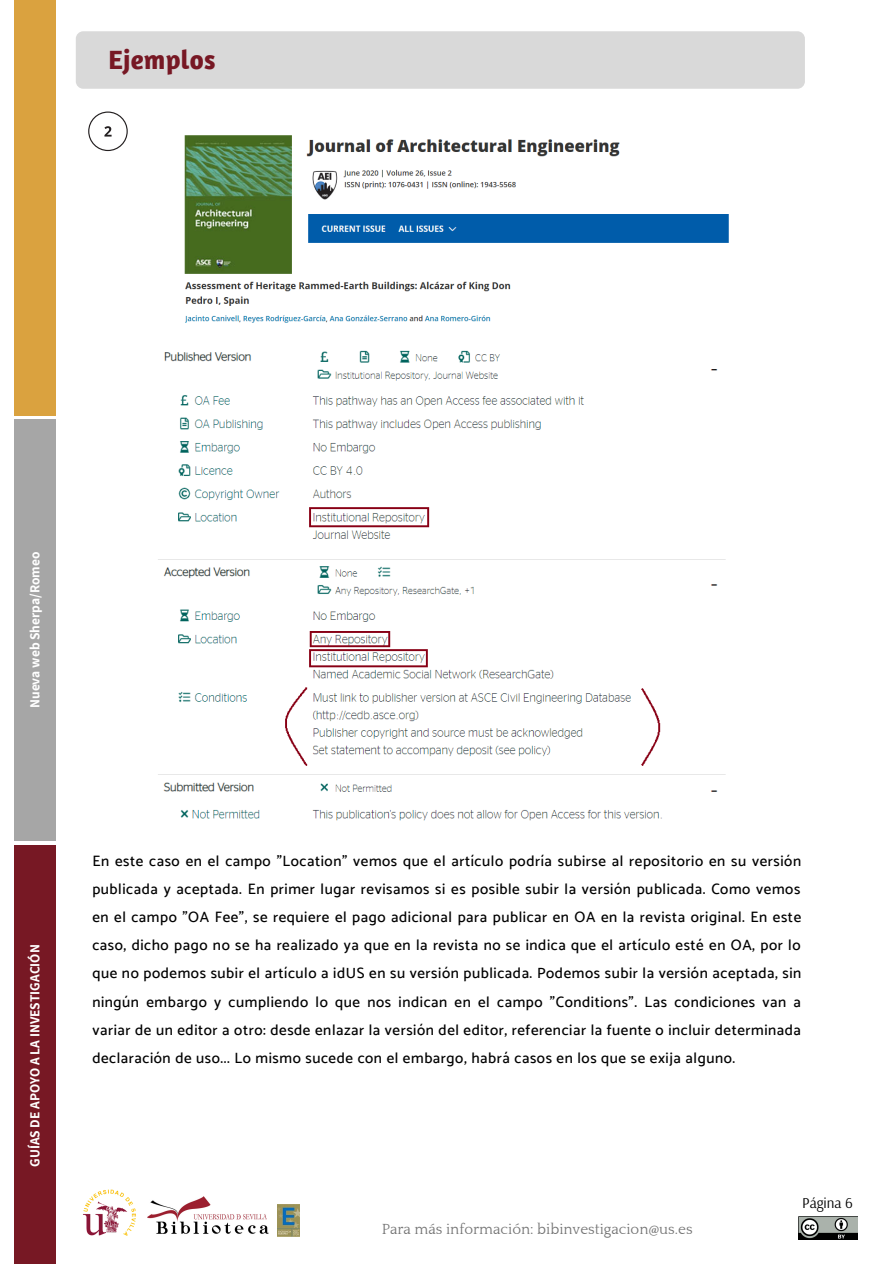
<style>
.page{position:relative;width:894px;height:1264px;background:#fff}
.page>*{position:absolute;margin:0;border:0;box-sizing:border-box;transform-origin:0 0}
.t1{font:700 27px "Amaranth";letter-spacing:.01em;color:#771824}
.t2{font:500 15px/28.2px "Catamaran";letter-spacing:.04em;color:#000;text-align:justify}
.t3{font:15px "Quattrocento";color:#737373}
.t4{font:15px "Arsenal";color:#000}
.t5{font:700 13.5px "Assistant";color:#fff}
</style>
<div class="page">
<div style="left:14px;top:0;width:42px;height:416px;background:#daa23f"></div>
<div style="left:14px;top:419px;width:42px;height:422px;background:#a6a6a6"></div>
<div style="left:14px;top:844px;width:42px;height:419px;background:#771824"></div>
<img style="left:148px;top:1196px;width:120px;height:38px">
<img style="left:277px;top:1204px;width:22px;height:32px">
<img style="left:798px;top:1216px;width:59px;height:23px">
<img style="left:83px;top:1189px;width:53px;height:47px">
<div style="left:76px;top:31px;width:728px;height:58px;background:#d9d9d9;border-radius:7px"></div>
<img style="left:184px;top:135px;width:545px;height:188px">
<svg style="left:88px;top:111px;width:40px;height:40px"></svg>
<img style="left:158px;top:350px;width:568px;height:471px">
<h1 class="t1" style="left:108px;top:43px;width:109px">Ejemplos</h1>
<p class="t5" style="left:26px;top:708px;width:158px;rotate:-90deg">Nueva web Sherpa/Romeo</p>
<p class="t5" style="left:26px;top:1166px;width:224px;rotate:-90deg">GUÍAS DE APOYO A LA INVESTIGACIÓN</p>
<p class="t2" style="left:92px;top:846px;width:710px">En este caso en el campo "Location" vemos que el artículo podría subirse al repositorio en su versión publicada y aceptada. En primer lugar revisamos si es posible subir la versión publicada. Como vemos en el campo "OA Fee", se requiere el pago adicional para publicar en OA en la revista original. En este caso, dicho pago no se ha realizado ya que en la revista no se indica que el artículo esté en OA, por lo que no podemos subir el artículo a idUS en su versión publicada. Podemos subir la versión aceptada, sin ningún embargo y cumpliendo lo que nos indican en el campo "Conditions". Las condiciones van a variar de un editor a otro: desde enlazar la versión del editor, referenciar la fuente o incluir determinada declaración de uso... Lo mismo sucede con el embargo, habrá casos en los que se exija alguno.</p>
<p class="t3" style="left:382px;top:1221px;width:312px">Para más información: bibinvestigacion@us.es</p>
<p class="t4" style="left:802px;top:1193px;width:52px">Página 6</p>
</div>
